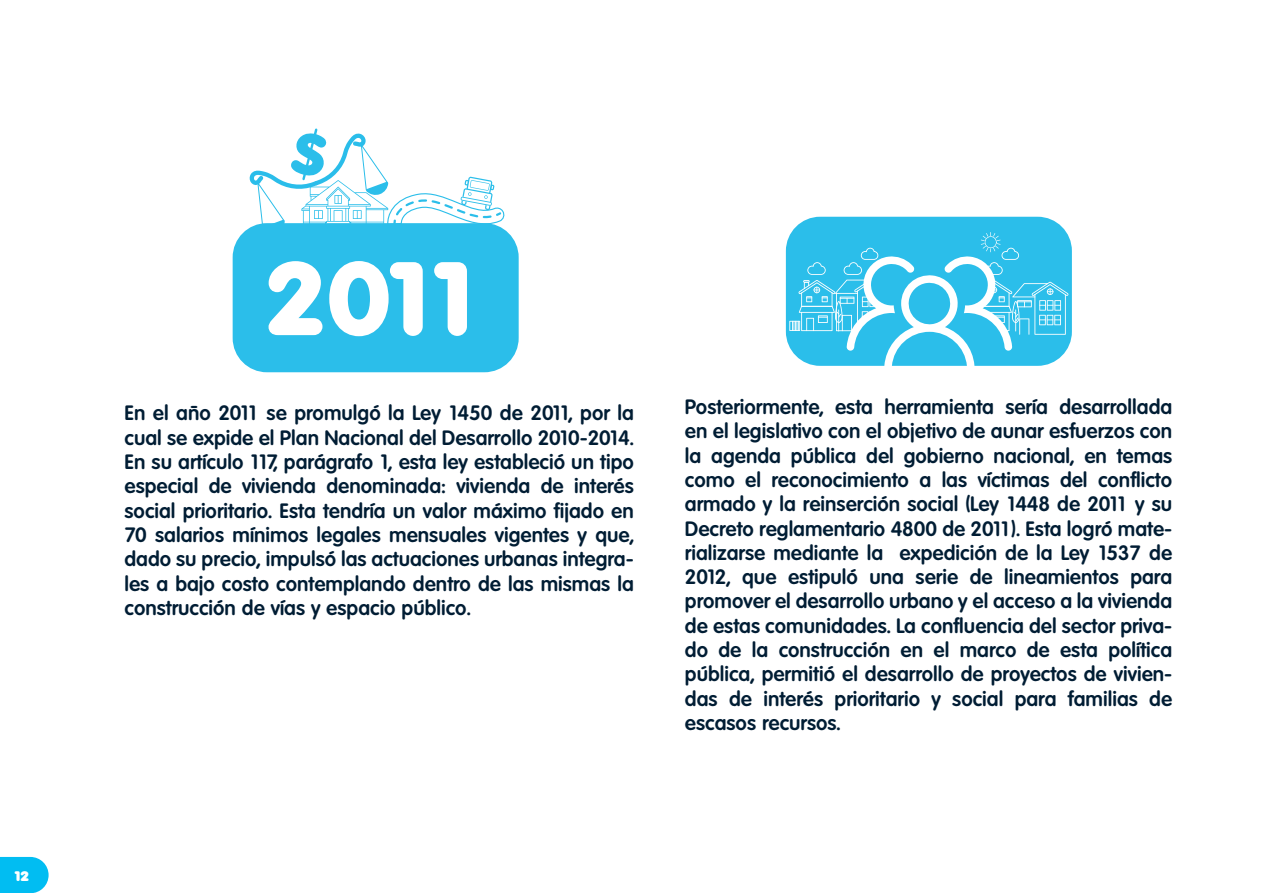
<style>
.page{position:relative;width:1276px;height:893px;background:#fff}
.page>*{position:absolute;margin:0;border:0;box-sizing:border-box;transform-origin:0 0}
.t1{font:800 101.25px "Volkswagen Serial";color:#fff}
.t2{font:700 20.25px/24.3px "Volkswagen Serial";color:#001d34;text-align:justify}
.t3{font:900 13.5px "Volkswagen Serial";color:#fff}
</style>
<div class="page">
<svg style="left:0;top:857px;width:49px;height:36px;background:#16c2f3"></svg>
<div style="left:233px;top:223px;width:286px;height:149px;background:#2bbeea;border-radius:34px"></div>
<svg style="left:246px;top:128px;width:260px;height:103px"></svg>
<div style="left:786px;top:217px;width:286px;height:149px;background:#2bbeea;border-radius:34px"></div>
<svg style="left:789px;top:232px;width:279px;height:134px"></svg>
<p class="t3" style="left:13px;top:867px;width:18px">12</p>
<h1 class="t1" style="left:263px;top:235px;width:226px">2011</h1>
<p class="t2" style="left:124px;top:401px;width:511px">En el año 2011 se promulgó la Ley 1450 de 2011, por la cual se expide el Plan Nacional del Desarrollo 2010-2014.<br>En su artículo 117, parágrafo 1, esta ley estableció un tipo especial de vivienda denominada: vivienda de interés social prioritario. Esta tendría un valor máximo fijado en 70 salarios mínimos legales mensuales vigentes y que, dado su precio, impulsó las actuaciones urbanas integra&shy;les a bajo costo contemplando dentro de las mismas la construcción de vías y espacio público.</p>
<p class="t2" style="left:685px;top:395px;width:489px">Posteriormente, esta herramienta sería desarrollada en el legislativo con el objetivo de aunar esfuerzos con la agenda pública del gobierno nacional, en temas como el reconocimiento a las víctimas del conflicto armado y la reinserción social (Ley 1448 de 2011 y su Decreto reglamentario 4800 de 2011). Esta logró mate&shy;rializarse mediante la expedición de la Ley 1537 de 2012, que estipuló una serie de lineamientos para promover el desarrollo urbano y el acceso a la vivienda de estas comunidades. La confluencia del sector priva&shy;do de la construcción en el marco de esta política pública, permitió el desarrollo de proyectos de vivien&shy;das de interés prioritario y social para familias de escasos recursos.</p>
</div>
